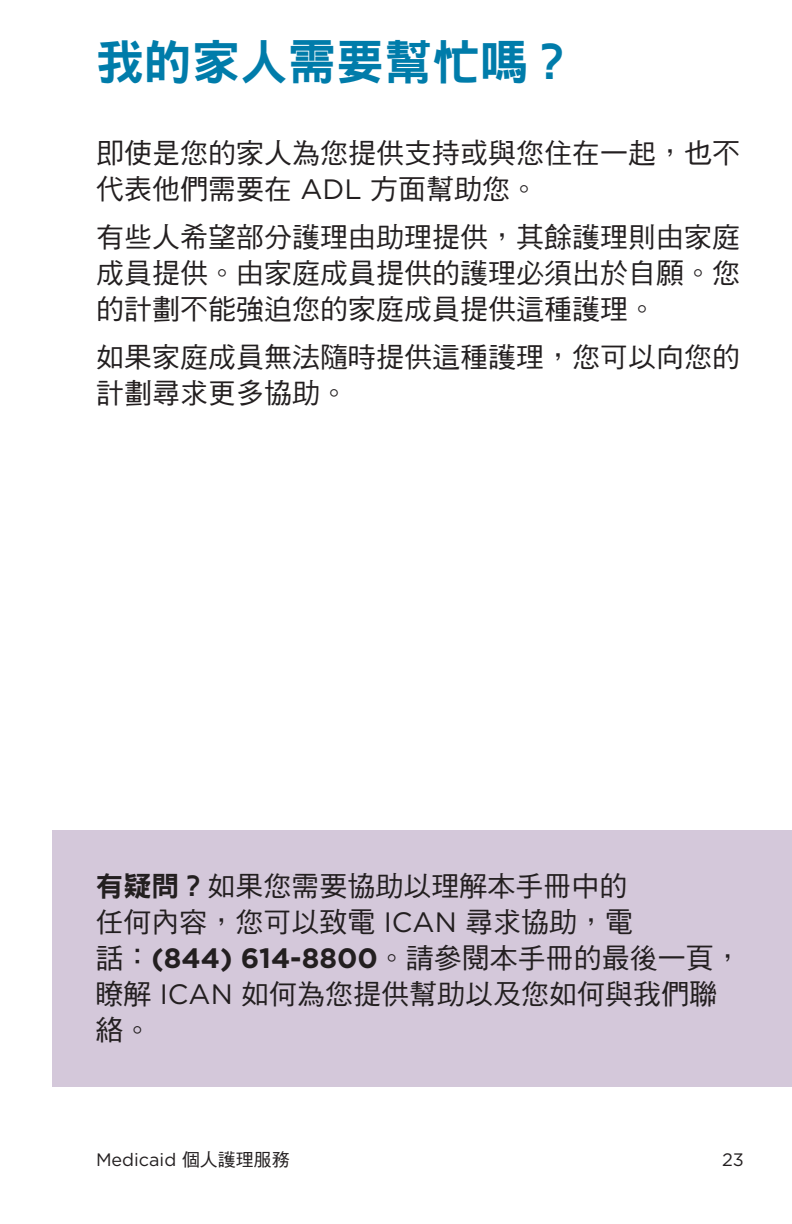
<style>
.page{position:relative;width:792px;height:1224px;background:#fff}
.page>*{position:absolute;margin:0;border:0;box-sizing:border-box;transform-origin:0 0}
.Bold_24-28_Left_Blue{font:48px "DF Hei Std W9";color:#007caa}
.Body_Reg_14-18{font:28px/36px "DF Hei Std W5";color:#231f20}
.t1{font:18px "Gotham";color:#231f20}
.s1{font-family:"Gotham"}
.s2{font-family:"DF Hei Std W9"}
.s3{font-family:"Gotham";font-weight:700}
.s4{font-family:"DF Hei Std W5"}
</style>
<div class="page">
<div style="left:53px;top:830px;width:739px;height:257px;background:#d4c8da"></div>
<p class="Bold_24-28_Left_Blue" style="left:96px;top:36px;width:481px">我的家人需要幫忙嗎？</p>
<p class="Body_Reg_14-18" style="left:96px;top:135px;width:645px">即使是您的家人為您提供支持或與您住在一起，也不代表他們需要在 <span class="s1">ADL</span> 方面幫助您。</p>
<p class="Body_Reg_14-18" style="left:96px;top:219px;width:645px;text-align:justify">有些人希望部分護理由助理提供，其餘護理則由家庭成員提供。由家庭成員提供的護理必須出於自願。您的計劃不能強迫您的家庭成員提供這種護理。</p>
<p class="Body_Reg_14-18" style="left:96px;top:339px;width:645px">如果家庭成員無法隨時提供這種護理，您可以向您的計劃尋求更多協助。</p>
<p class="Body_Reg_14-18" style="left:95px;top:868px;width:648px"><span class="s2">有疑問？</span>如果您需要協助以理解本手冊中的<br>任何內容，您可以致電 <span class="s1">ICAN</span> 尋求協助，電<br>話：<span class="s3">(844) 614-8800</span>。請參閱本手冊的最後一頁，瞭解 <span class="s1">ICAN</span> 如何為您提供幫助以及您如何與我們聯絡。</p>
<p class="t1" style="left:96px;top:1149px;width:195px">Medicaid <span class="s4">個人護理服務</span></p>
<p class="t1" style="left:722px;top:1149px;width:23px">23</p>
</div>
